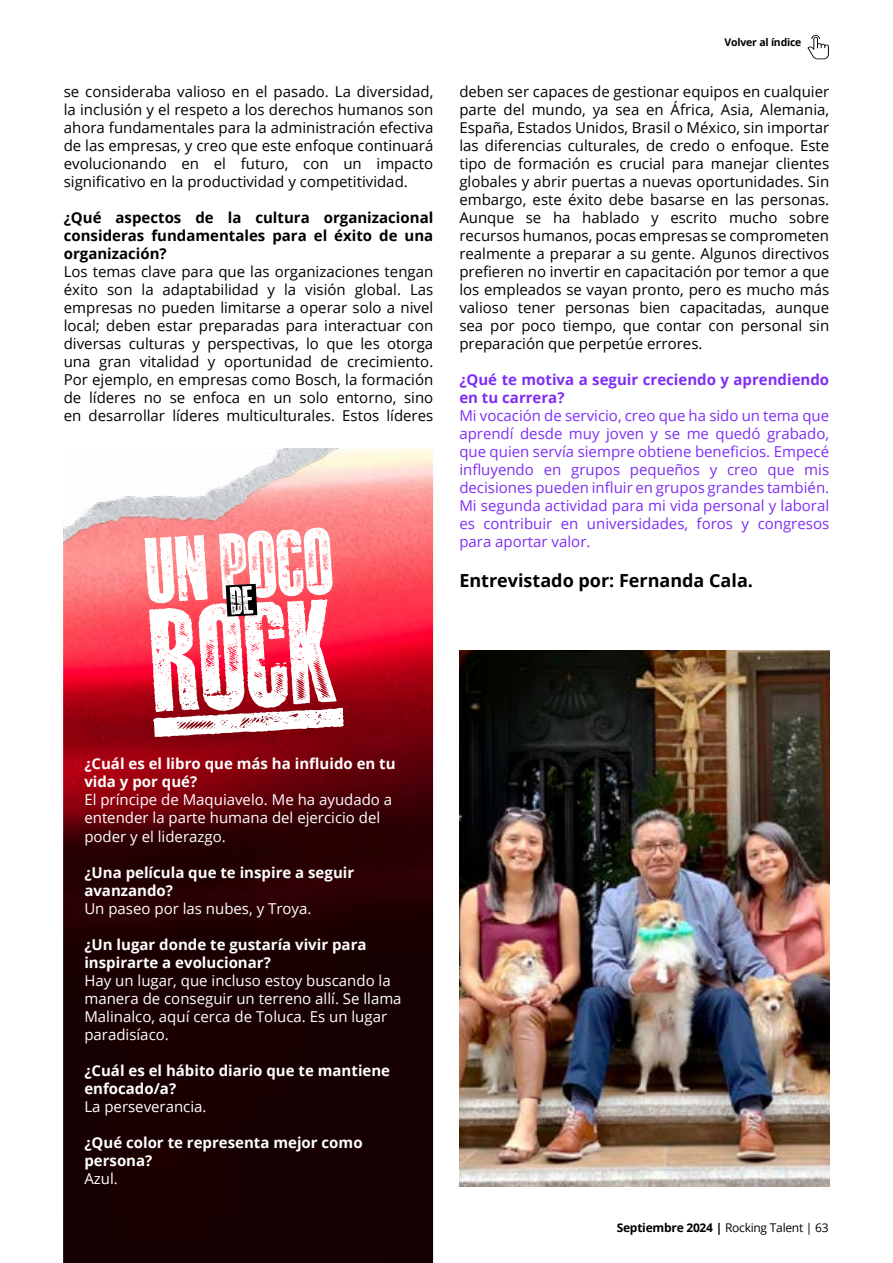
<style>
.page{position:relative;width:893px;height:1263px;background:#fff}
.page>*{position:absolute;margin:0;border:0;box-sizing:border-box;transform-origin:0 0}
.t1{font:700 18px "Open Sans";color:#000}
.t2{font:15px/18px "Open Sans";color:#000;text-align:justify}
.t3{font:15px/18px "Open Sans";color:#7f2df5;text-align:justify}
.t4{font:15px/18px "Open Sans";color:#fff}
.t5{font:700 15px/18px "Open Sans";color:#fff}
.t6{font:700 15px/18px "Open Sans";color:#000;text-align:justify}
.t7{font:700 15px/18px "Open Sans";color:#7f2df5}
.t8{font:12px "Open Sans";letter-spacing:-.02em;color:#000}
.t9{font:700 10.5px "Open Sans";letter-spacing:-.02em;color:#000}
.s1{font-weight:700}
</style>
<div class="page">
<img style="left:63px;top:449px;width:370px;height:814px">
<img style="left:63px;top:449px;width:294px;height:101px">
<svg style="left:145px;top:527px;width:199px;height:210px"></svg>
<img style="left:460px;top:651px;width:369px;height:535px">
<svg style="left:807px;top:35px;width:22px;height:24px"></svg>
<p class="t2" style="left:64px;top:82px;width:371px">se consideraba valioso en el pasado. La diversidad, la inclusión y el respeto a los derechos humanos son ahora fundamentales para la administración efectiva de las empresas, y creo que este enfoque continuará evolucionando en el futuro, con un impacto significativo en la productividad y competitividad.</p>
<p class="t6" style="left:64px;top:208px;width:371px">¿Qué aspectos de la cultura organizacional consideras fundamentales para el éxito de una organización?</p>
<p class="t2" style="left:64px;top:262px;width:371px">Los temas clave para que las organizaciones tengan éxito son la adaptabilidad y la visión global. Las empresas no pueden limitarse a operar solo a nivel local; deben estar preparadas para interactuar con diversas culturas y perspectivas, lo que les otorga una gran vitalidad y oportunidad de crecimiento.<br>Por ejemplo, en empresas como Bosch, la formación de líderes no se enfoca en un solo entorno, sino en desarrollar líderes multiculturales. Estos líderes</p>
<p class="t9" style="left:725px;top:35px;width:78px">Volver al índice</p>
<p class="t2" style="left:459px;top:82px;width:371px">deben ser capaces de gestionar equipos en cualquier parte del mundo, ya sea en África, Asia, Alemania, España, Estados Unidos, Brasil o México, sin importar las diferencias culturales, de credo o enfoque. Este tipo de formación es crucial para manejar clientes globales y abrir puertas a nuevas oportunidades. Sin embargo, este éxito debe basarse en las personas.<br>Aunque se ha hablado y escrito mucho sobre recursos humanos, pocas empresas se comprometen realmente a preparar a su gente. Algunos directivos prefieren no invertir en capacitación por temor a que los empleados se vayan pronto, pero es mucho más valioso tener personas bien capacitadas, aunque sea por poco tiempo, que contar con personal sin preparación que perpetúe errores.</p>
<p class="t7" style="left:459px;top:370px;width:371px">¿Qué te motiva a seguir creciendo y aprendiendo en tu carrera?</p>
<p class="t3" style="left:459px;top:406px;width:371px">Mi vocación de servicio, creo que ha sido un tema que aprendí desde muy joven y se me quedó grabado, que quien servía siempre obtiene beneficios. Empecé influyendo en grupos pequeños y creo que mis decisiones pueden influir en grupos grandes también.<br>Mi segunda actividad para mi vida personal y laboral es contribuir en universidades, foros y congresos para aportar valor.</p>
<p class="t1" style="left:459px;top:567px;width:295px">Entrevistado por: Fernanda Cala.</p>
<p class="t5" style="left:84px;top:755px;width:313px">¿Cuál es el libro que más ha influido en tu vida y por qué?</p>
<p class="t4" style="left:84px;top:791px;width:309px">El príncipe de Maquiavelo. Me ha ayudado a entender la parte humana del ejercicio del poder y el liderazgo.</p>
<p class="t5" style="left:84px;top:863px;width:271px">¿Una película que te inspire a seguir avanzando?</p>
<p class="t4" style="left:84px;top:899px;width:229px">Un paseo por las nubes, y Troya.</p>
<p class="t5" style="left:84px;top:935px;width:284px">¿Un lugar donde te gustaría vivir para inspirarte a evolucionar?</p>
<p class="t4" style="left:84px;top:971px;width:319px">Hay un lugar, que incluso estoy buscando la manera de conseguir un terreno allí. Se llama Malinalco, aquí cerca de Toluca. Es un lugar paradisíaco.</p>
<p class="t5" style="left:84px;top:1061px;width:307px">¿Cuál es el hábito diario que te mantiene enfocado/a?</p>
<p class="t4" style="left:84px;top:1097px;width:124px">La perseverancia.</p>
<p class="t5" style="left:84px;top:1133px;width:280px">¿Qué color te representa mejor como persona?</p>
<p class="t4" style="left:84px;top:1169px;width:35px">Azul.</p>
<p class="t8" style="left:617px;top:1220px;width:213px"><span class="s1">Septiembre 2024 |</span> Rocking Talent | 63</p>
</div>
